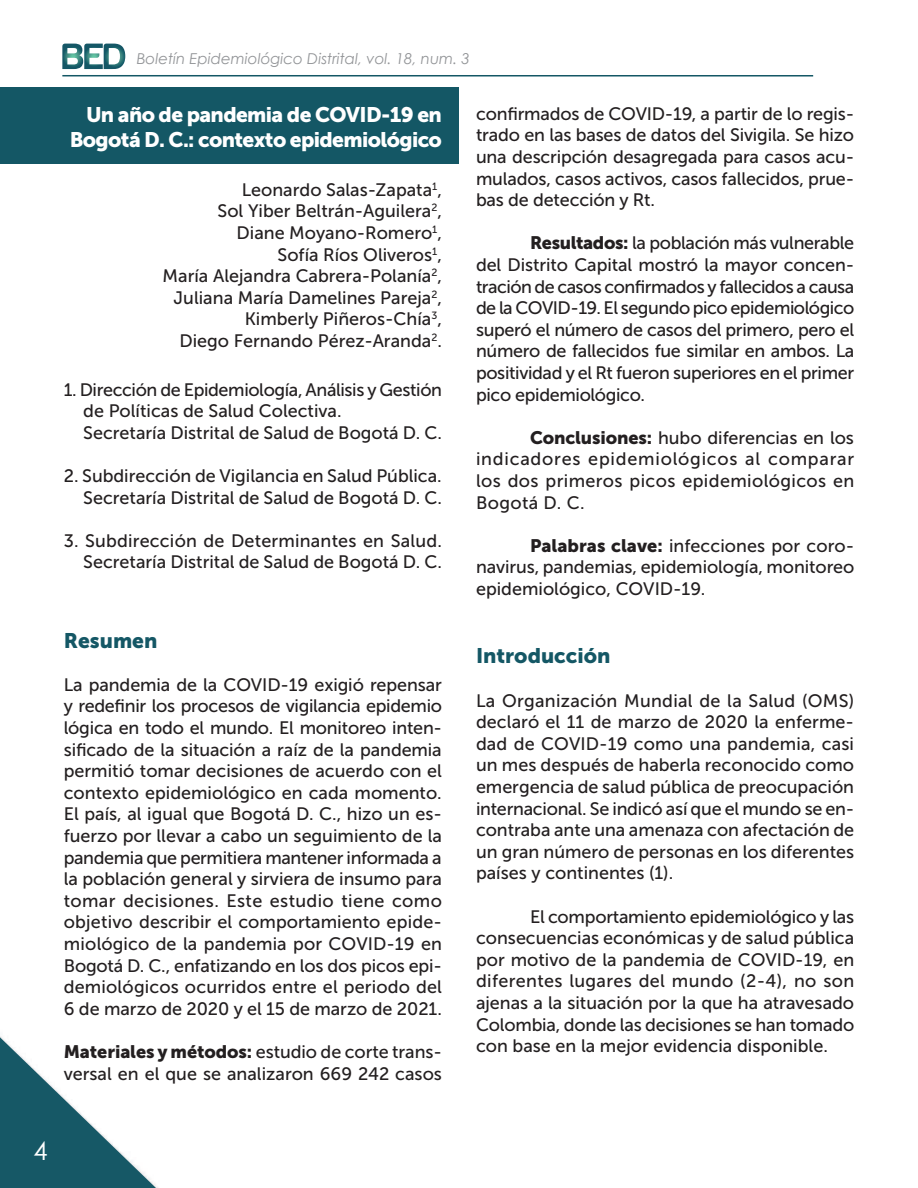
<style>
.page{position:relative;width:918px;height:1188px;background:#fff}
.page>*{position:absolute;margin:0;border:0;box-sizing:border-box;transform-origin:0 0}
.t1{font:25.5px "Century Gothic";color:#fff}
.t2{font:21px/25.2px "Museo Sans 900";letter-spacing:-.03em;color:#fff;text-align:right}
.t3{font:21px "Museo Sans 900";color:#145765}
.t4{font:18px/21.6px "Museo Sans 500";color:#231f20;text-align:justify}
.t5{font:italic 15px "Century Gothic";color:#939598}
.s1{font-family:"Museo Sans 900"}
</style>
<div class="page">
<hr style="left:62px;top:75px;width:751px;height:2px;background:#145765">
<svg style="left:62px;top:44px;width:63px;height:25px"></svg>
<svg style="left:0;top:1037px;width:156px;height:151px"></svg>
<div style="left:0;top:88px;width:459px;height:76px;background:#145765"></div>
<p class="t5" style="left:137px;top:48px;width:334px">Boletín Epidemiológico Distrital, vol. 18, num. 3</p>
<p class="t2" style="left:70px;top:102px;width:374px">Un año de pandemia de COVID-19 en<br>Bogotá D. C.: contexto epidemiológico</p>
<p class="t4" style="left:163px;top:179px;width:281px;text-align:right">Leonardo Salas-Zapata<sup>1</sup>,<br>Sol Yiber Beltrán-Aguilera<sup>2</sup>,<br>Diane Moyano-Romero<sup>1</sup>,<br>Sofía Ríos Oliveros<sup>1</sup>,<br>María Alejandra Cabrera-Polanía<sup>2</sup>,<br>Juliana María Damelines Pareja<sup>2</sup>,<br>Kimberly Piñeros-Chía<sup>3</sup>,<br>Diego Fernando Pérez-Aranda<sup>2</sup>.</p>
<p class="t4" style="left:83px;top:379px;width:360px;text-align:left;text-indent:-19px">1. Dirección de Epidemiología, Análisis y Gestión de Políticas de Salud Colectiva.<br>Secretaría Distrital de Salud de Bogotá D. C.</p>
<p class="t4" style="left:64px;top:465px;width:380px;text-align:right">2. Subdirección de Vigilancia en Salud Pública.<br>Secretaría Distrital de Salud de Bogotá D. C.</p>
<p class="t4" style="left:64px;top:530px;width:380px;text-align:right">3. Subdirección de Determinantes en Salud.<br>Secretaría Distrital de Salud de Bogotá D. C.</p>
<p class="t3" style="left:64px;top:628px;width:95px">Resumen</p>
<p class="t4" style="left:64px;top:674px;width:380px">La pandemia de la COVID-19 exigió repensar y redefinir los procesos de vigilancia epidemio lógica en todo el mundo. El monitoreo inten&shy;sificado de la situación a raíz de la pandemia permitió tomar decisiones de acuerdo con el contexto epidemiológico en cada momento.<br>El país, al igual que Bogotá D. C., hizo un es&shy;fuerzo por llevar a cabo un seguimiento de la pandemia que permitiera mantener informada a la población general y sirviera de insumo para tomar decisiones. Este estudio tiene como objetivo describir el comportamiento epide&shy;miológico de la pandemia por COVID-19 en Bogotá D. C., enfatizando en los dos picos epi&shy;demiológicos ocurridos entre el periodo del 6 de marzo de 2020 y el 15 de marzo de 2021.</p>
<p class="t4" style="left:64px;top:1041px;width:380px"><span class="s1">Materiales y métodos:</span> estudio de corte trans&shy;versal en el que se analizaron 669 242 casos</p>
<p class="t4" style="left:476px;top:103px;width:380px">confirmados de COVID-19, a partir de lo regis&shy;trado en las bases de datos del Sivigila. Se hizo una descripción desagregada para casos acu&shy;mulados, casos activos, casos fallecidos, prue&shy;bas de detección y Rt.</p>
<p class="t4" style="left:476px;top:232px;width:380px;text-indent:54px"><span class="s1">Resultados:</span> la población más vulnerable del Distrito Capital mostró la mayor concen&shy;tración de casos confirmados y fallecidos a causa de la COVID-19. El segundo pico epidemiológico superó el número de casos del primero, pero el número de fallecidos fue similar en ambos. La positividad y el Rt fueron superiores en el primer pico epidemiológico.</p>
<p class="t4" style="left:476px;top:427px;width:380px;text-indent:54px"><span class="s1">Conclusiones:</span> hubo diferencias en los indicadores epidemiológicos al comparar los dos primeros picos epidemiológicos en Bogotá D. C.</p>
<p class="t4" style="left:476px;top:535px;width:380px;text-indent:54px"><span class="s1">Palabras clave:</span> infecciones por coro&shy;navirus, pandemias, epidemiología, monitoreo epidemiológico, COVID-19.</p>
<p class="t3" style="left:476px;top:644px;width:136px">Introducción</p>
<p class="t4" style="left:476px;top:690px;width:380px">La Organización Mundial de la Salud (OMS) declaró el 11 de marzo de 2020 la enferme&shy;dad de COVID-19 como una pandemia, casi un mes después de haberla reconocido como emergencia de salud pública de preocupación internacional. Se indicó así que el mundo se en&shy;contraba ante una amenaza con afectación de un gran número de personas en los diferentes países y continentes (1).</p>
<p class="t4" style="left:476px;top:906px;width:380px;text-indent:54px">El comportamiento epidemiológico y las consecuencias económicas y de salud pública por motivo de la pandemia de COVID-19, en diferentes lugares del mundo (2-4), no son ajenas a la situación por la que ha atravesado Colombia, donde las decisiones se han tomado con base en la mejor evidencia disponible.</p>
<h1 class="t1" style="left:34px;top:1133px;width:16px">4</h1>
</div>
